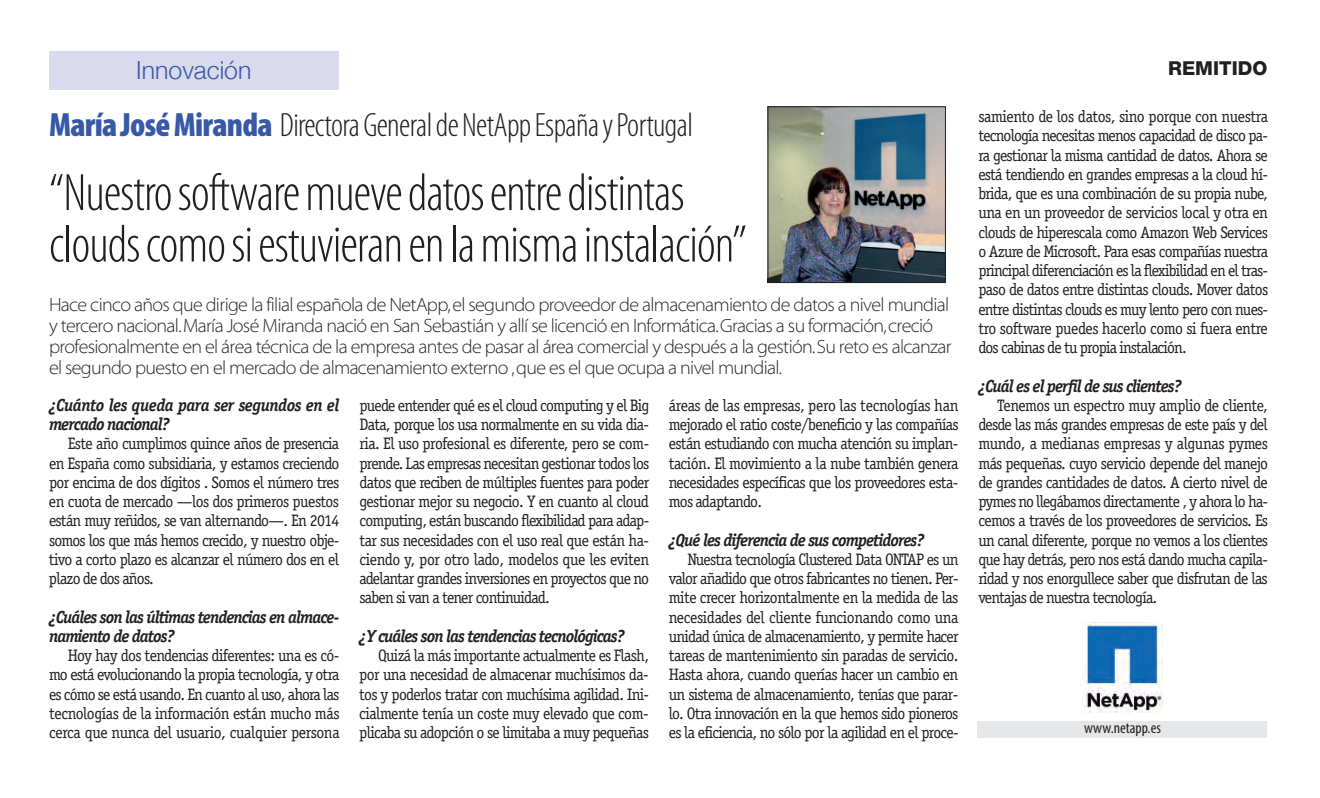
<style>
.page{position:relative;width:1320px;height:798px;background:#fff}
.page>*{position:absolute;margin:0;border:0;box-sizing:border-box;transform-origin:0 0}
.t1{font:300 condensed 53.02px/51.4px "Myriad Pro";letter-spacing:-.02em;color:#231f20}
.t2{font:300 condensed 33.77px "Myriad Pro";letter-spacing:-.02em;color:#231f20}
.t3{font:300 24.85px "Helvetica Neue";color:#3859a7}
.t4{font:19.25px/21px "Myriad MM 215 wt 700 wd";letter-spacing:-.035em;color:#231f20;scale:.94 1}
.t5{font:800 19.25px "Helvetica Neue";color:#231f20}
.t6{font:italic 700 17.5px/19.2px "Officina Serif";letter-spacing:-.055em;color:#231f20;scale:.95 1}
.t7{font:italic 700 17.5px/19.2px "Officina Serif";letter-spacing:-.03em;color:#231f20;scale:.95 1}
.t8{font:16.62px/19.2px "Officina Serif";letter-spacing:-.05em;color:#231f20;text-align:justify;scale:.95 1}
.t9{font:condensed 15.75px "Myriad Pro";color:#231f20}
.s1{font-weight:900;color:#3859a7}
</style>
<div class="page">
<div style="left:977px;top:721px;width:290px;height:17px;background:#e6e7e9"></div>
<img style="left:769px;top:108px;width:174px;height:173px">
<div style="left:767px;top:106px;width:178px;height:177px;border:1px solid #231f20"></div>
<img style="left:1082px;top:624px;width:80px;height:89px">
<div style="left:49px;top:51px;width:290px;height:39px;background:#d9daed"></div>
<h3 class="t3" style="left:136px;top:55px;width:117px">Innovación</h3>
<p class="t5" style="left:1168px;top:61px;width:101px">REMITIDO</p>
<h2 class="t2" style="left:49px;top:113px;width:645px"><span class="s1">María José Miranda</span> Directora General de NetApp España y Portugal</h2>
<h1 class="t1" style="left:49px;top:171px;width:699px">“Nuestro software mueve datos entre distintas clouds como si estuvieran en la misma instalación”</h1>
<p class="t4" style="left:49px;top:296px;width:961px">Hace cinco años que dirige la filial española de NetApp, el segundo proveedor de almacenamiento de datos a nivel mundial y tercero nacional. María José Miranda nació en San Sebastián y allí se licenció en Informática. Gracias a su formación, creció profesionalmente en el área técnica de la empresa antes de pasar al área comercial y después a la gestión. Su reto es alcanzar el segundo puesto en el mercado de almacenamiento externo , que es el que ocupa a nivel mundial.</p>
<p class="t7" style="left:49px;top:397px;width:307px">¿Cuánto les queda para ser segundos en el mercado nacional?</p>
<p class="t8" style="left:49px;top:434px;width:307px;text-indent:19px">Este año cumplimos quince años de presencia en España como subsidiaria, y estamos creciendo por encima de dos dígitos . Somos el número tres en cuota de mercado —los dos primeros puestos están muy reñidos, se van alternando—. En 2014 somos los que más hemos crecido, y nuestro obje&shy;tivo a corto plazo es alcanzar el número dos en el plazo de dos años.</p>
<p class="t6" style="left:49px;top:609px;width:307px">¿Cuáles son las últimas tendencias en almace&shy;namiento de datos?</p>
<p class="t8" style="left:49px;top:646px;width:307px;text-indent:19px">Hoy hay dos tendencias diferentes: una es có&shy;mo está evolucionando la propia tecnología, y otra es cómo se está usando. En cuanto al uso, ahora las tecnologías de la información están mucho más cerca que nunca del usuario, cualquier persona</p>
<p class="t8" style="left:359px;top:396px;width:307px">puede entender qué es el cloud computing y el Big Data, porque los usa normalmente en su vida dia&shy;ria. El uso profesional es diferente, pero se com&shy;prende. Las empresas necesitan gestionar todos los datos que reciben de múltiples fuentes para poder gestionar mejor su negocio. Y en cuanto al cloud computing, están buscando flexibilidad para adap&shy;tar sus necesidades con el uso real que están ha&shy;ciendo y, por otro lado, modelos que les eviten adelantar grandes inversiones en proyectos que no saben si van a tener continuidad.</p>
<p class="t6" style="left:359px;top:628px;width:281px">¿Y cuáles son las tendencias tecnológicas?</p>
<p class="t8" style="left:359px;top:646px;width:306px;text-indent:19px">Quizá la más importante actualmente es Flash, por una necesidad de almacenar muchísimos da&shy;tos y poderlos tratar con muchísima agilidad. Ini&shy;cialmente tenía un coste muy elevado que com&shy;plicaba su adopción o se limitaba a muy pequeñas</p>
<p class="t8" style="left:669px;top:396px;width:306px">áreas de las empresas, pero las tecnologías han mejorado el ratio coste/beneficio y las compañías están estudiando con mucha atención su implan&shy;tación. El movimiento a la nube también genera necesidades específicas que los proveedores esta&shy;mos adaptando.</p>
<p class="t6" style="left:669px;top:532px;width:270px">¿Qué les diferencia de sus competidores?</p>
<p class="t8" style="left:669px;top:550px;width:306px;text-indent:19px">Nuestra tecnología Clustered Data ONTAP es un valor añadido que otros fabricantes no tienen. Per&shy;mite crecer horizontalmente en la medida de las necesidades del cliente funcionando como una unidad única de almacenamiento, y permite hacer tareas de mantenimiento sin paradas de servicio.<br>Hasta ahora, cuando querías hacer un cambio en un sistema de almacenamiento, tenías que parar&shy;lo. Otra innovación en la que hemos sido pioneros es la eficiencia, no sólo por la agilidad en el proce-</p>
<p class="t8" style="left:978px;top:107px;width:306px">samiento de los datos, sino porque con nuestra tecnología necesitas menos capacidad de disco pa&shy;ra gestionar la misma cantidad de datos. Ahora se está tendiendo en grandes empresas a la cloud hí&shy;brida, que es una combinación de su propia nube, una en un proveedor de servicios local y otra en clouds de hiperescala como Amazon Web Services o Azure de Microsoft. Para esas compañías nuestra principal diferenciación es la flexibilidad en el tras&shy;paso de datos entre distintas clouds. Mover datos entre distintas clouds es muy lento pero con nues&shy;tro software puedes hacerlo como si fuera entre dos cabinas de tu propia instalación.</p>
<p class="t6" style="left:978px;top:378px;width:215px">¿Cuál es el perfil de sus clientes?</p>
<p class="t8" style="left:978px;top:396px;width:306px;text-indent:19px">Tenemos un espectro muy amplio de cliente, desde las más grandes empresas de este país y del mundo, a medianas empresas y algunas pymes más pequeñas. cuyo servicio depende del manejo de grandes cantidades de datos. A cierto nivel de pymes no llegábamos directamente , y ahora lo ha&shy;cemos a través de los proveedores de servicios. Es un canal diferente, porque no vemos a los clientes que hay detrás, pero nos está dando mucha capila&shy;ridad y nos enorgullece saber que disfrutan de las ventajas de nuestra tecnología.</p>
<p class="t9" style="left:1084px;top:722px;width:78px">www.netapp.es</p>
</div>
